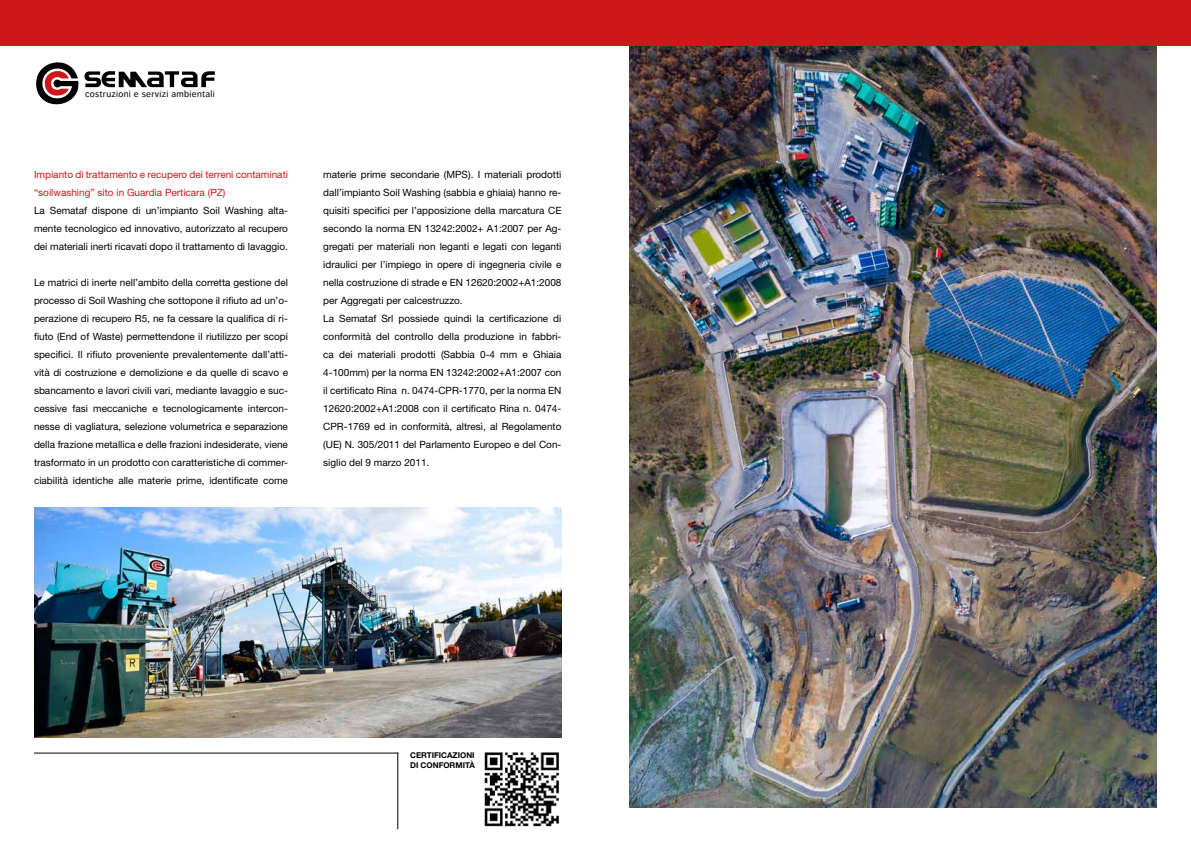
<style>
.page{position:relative;width:1191px;height:842px;background:#fff}
.page>*{position:absolute;margin:0;border:0;box-sizing:border-box;transform-origin:0 0}
.t1{font:10px/18px "Helvetica Neue LT Std";color:#000;text-align:justify}
.t2{font:10px/18px "Helvetica Neue LT Std";color:#cd171a}
.t3{font:9.4px "Dagny OT";letter-spacing:.03em;color:#000}
.t4{font:700 8px/10px "Helvetica Neue LT Std";color:#000}
</style>
<div class="page">
<img style="left:34px;top:507px;width:527px;height:230px">
<svg style="left:36px;top:62px;width:179px;height:43px"></svg>
<img style="left:484px;top:752px;width:75px;height:75px">
<hr style="left:397px;top:752px;width:1px;height:77px;background:#000">
<hr style="left:34px;top:752px;width:364px;height:1px;background:#000">
<img style="left:629px;top:45px;width:528px;height:763px">
<div style="left:0;top:0;width:595px;height:45px;background:#cd171a"></div>
<div style="left:595px;top:0;width:596px;height:45px;background:#cd171a"></div>
<p class="t3" style="left:85px;top:89px;width:131px">costruzioni e servizi ambientali</p>
<p class="t2" style="left:34px;top:165px;width:255px">Impianto di trattamento e recupero dei terreni contaminati “soilwashing” sito in Guardia Perticara (PZ)</p>
<p class="t1" style="left:34px;top:201px;width:255px">La Semataf dispone di un’impianto Soil Washing alta&shy;mente tecnologico ed innovativo, autorizzato al recupero dei materiali inerti ricavati dopo il trattamento di lavaggio.</p>
<p class="t1" style="left:34px;top:273px;width:255px">Le matrici di inerte nell’ambito della corretta gestione del processo di Soil Washing che sottopone il rifiuto ad un’o&shy;perazione di recupero R5, ne fa cessare la qualifica di ri&shy;fiuto (End of Waste) permettendone il riutilizzo per scopi specifici. Il rifiuto proveniente prevalentemente dall’atti&shy;vità di costruzione e demolizione e da quelle di scavo e sbancamento e lavori civili vari, mediante lavaggio e suc&shy;cessive fasi meccaniche e tecnologicamente intercon&shy;nesse di vagliatura, selezione volumetrica e separazione della frazione metallica e delle frazioni indesiderate, viene trasformato in un prodotto con caratteristiche di commer&shy;ciabilità identiche alle materie prime, identificate come</p>
<p class="t1" style="left:323px;top:165px;width:240px;text-align:left">materie prime secondarie (MPS). I materiali prodotti dall’impianto Soil Washing (sabbia e ghiaia) hanno re&shy;quisiti specifici per l’apposizione della marcatura CE secondo la norma EN 13242:2002+ A1:2007 per Ag&shy;gregati per materiali non leganti e legati con leganti idraulici per l’impiego in opere di ingegneria civile e nella costruzione di strade e EN 12620:2002+A1:2008 per Aggregati per calcestruzzo.<br>La Semataf Srl possiede quindi la certificazione di conformità del controllo della produzione in fabbri&shy;ca dei materiali prodotti (Sabbia 0-4 mm e Ghiaia 4-100mm) per la norma EN 13242:2002+A1:2007 con il certificato Rina n. 0474-CPR-1770, per la norma EN 12620:2002+A1:2008 con il certificato Rina n. 0474- CPR-1769 ed in conformità, altresì, al Regolamento (UE) N. 305/2011 del Parlamento Europeo e del Con&shy;siglio del 9 marzo 2011.</p>
<p class="t4" style="left:410px;top:750px;width:66px">CERTIFICAZIONI<br>DI CONFORMITÀ</p>
</div>
